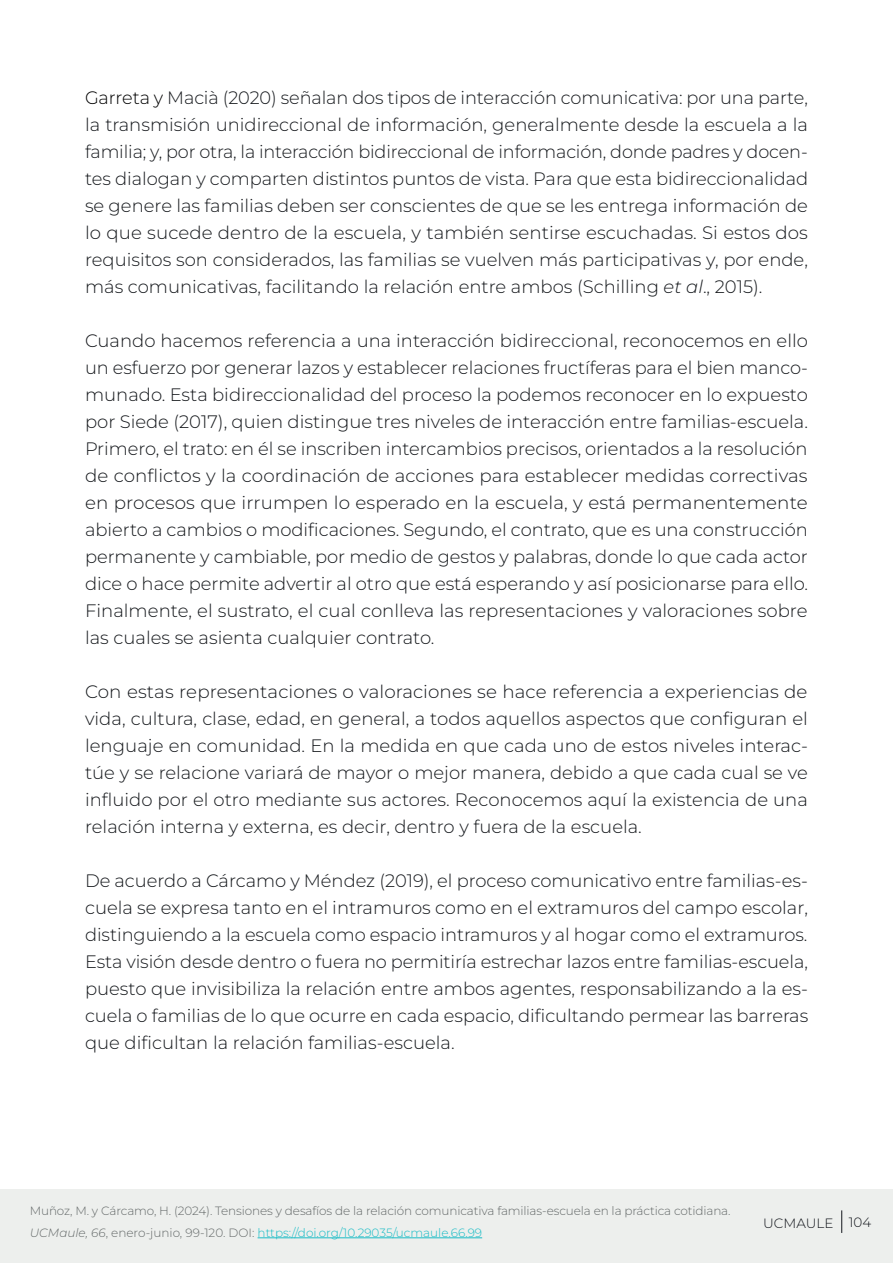
<style>
.page{position:relative;width:893px;height:1263px;background:#fff}
.page>*{position:absolute;margin:0;border:0;box-sizing:border-box;transform-origin:0 0}
.t1{font:300 18px/27px "Montserrat";color:#15181c;text-align:justify}
.t2{font:300 13.5px "Montserrat";color:#13161c}
.t3{font:300 12px "Montserrat";letter-spacing:-.01em;color:#646969}
.t4{font:300 12px "Montserrat";color:#19bcc6}
.s1{color:#000001}
.s2{font-style:italic}
.s3{font-style:italic;color:#646969}
.s4{color:#646969}
</style>
<div class="page">
<div style="left:0;top:1188px;width:893px;height:75px;background:#edefed"></div>
<svg style="left:841px;top:1210px;width:1px;height:23px"></svg>
<hr style="left:258px;top:1237px;width:224px;height:1px;background:#19bcc6">
<p class="t1" style="left:85px;top:83px;width:725px"><span class="s1">Garreta y</span> Macià (2020) señalan dos tipos de interacción comunicativa: por una parte, la transmisión unidireccional de información, generalmente desde la escuela a la familia; y, por otra, la interacción bidireccional de información, donde padres y docen&shy;tes dialogan y comparten distintos puntos de vista. Para que esta bidireccionalidad se genere las familias deben ser conscientes de que se les entrega información de lo que sucede dentro de la escuela, y también sentirse escuchadas. Si estos dos requisitos son considerados, las familias se vuelven más participativas y, por ende, más comunicativas, facilitando la relación entre ambos (Schilling <span class="s2">et al</span>., 2015).</p>
<p class="t1" style="left:85px;top:326px;width:724px">Cuando hacemos referencia a una interacción bidireccional, reconocemos en ello un esfuerzo por generar lazos y establecer relaciones fructíferas para el bien manco&shy;munado. Esta bidireccionalidad del proceso la podemos reconocer en lo expuesto por Siede (2017), quien distingue tres niveles de interacción entre familias-escuela.<br>Primero, el trato: en él se inscriben intercambios precisos, orientados a la resolución de conflictos y la coordinación de acciones para establecer medidas correctivas en procesos que irrumpen lo esperado en la escuela, y está permanentemente abierto a cambios o modificaciones. Segundo, el contrato, que es una construcción permanente y cambiable, por medio de gestos y palabras, donde lo que cada actor dice o hace permite advertir al otro que está esperando y así posicionarse para ello.<br>Finalmente, el sustrato, el cual conlleva las representaciones y valoraciones sobre las cuales se asienta cualquier contrato.</p>
<p class="t1" style="left:85px;top:677px;width:724px">Con estas representaciones o valoraciones se hace referencia a experiencias de vida, cultura, clase, edad, en general, a todos aquellos aspectos que configuran el lenguaje en comunidad. En la medida en que cada uno de estos niveles interac&shy;túe y se relacione variará de mayor o mejor manera, debido a que cada cual se ve influido por el otro mediante sus actores. Reconocemos aquí la existencia de una relación interna y externa, es decir, dentro y fuera de la escuela.</p>
<p class="t1" style="left:85px;top:866px;width:725px">De acuerdo a Cárcamo y Méndez (2019), el proceso comunicativo entre familias-es&shy;cuela se expresa tanto en el intramuros como en el extramuros del campo escolar, distinguiendo a la escuela como espacio intramuros y al hogar como el extramuros.<br>Esta visión desde dentro o fuera no permitiría estrechar lazos entre familias-escuela, puesto que invisibiliza la relación entre ambos agentes, responsabilizando a la es&shy;cuela o familias de lo que ocurre en cada espacio, dificultando permear las barreras que dificultan la relación familias-escuela.</p>
<p class="t3" style="left:30px;top:1202px;width:702px">Muñoz, M. y Cárcamo, H. (2024). Tensiones y desafíos de la relación comunicativa familias-escuela en la práctica cotidiana.</p>
<p class="t4" style="left:30px;top:1224px;width:454px"><span class="s3">UCMaule, 66</span><span class="s4">, enero-junio, 99-120. DOI:</span> https://doi.org/10.29035/ucmaule.66.99</p>
<p class="t2" style="left:763px;top:1214px;width:110px">UCMAULE 104</p>
</div>
